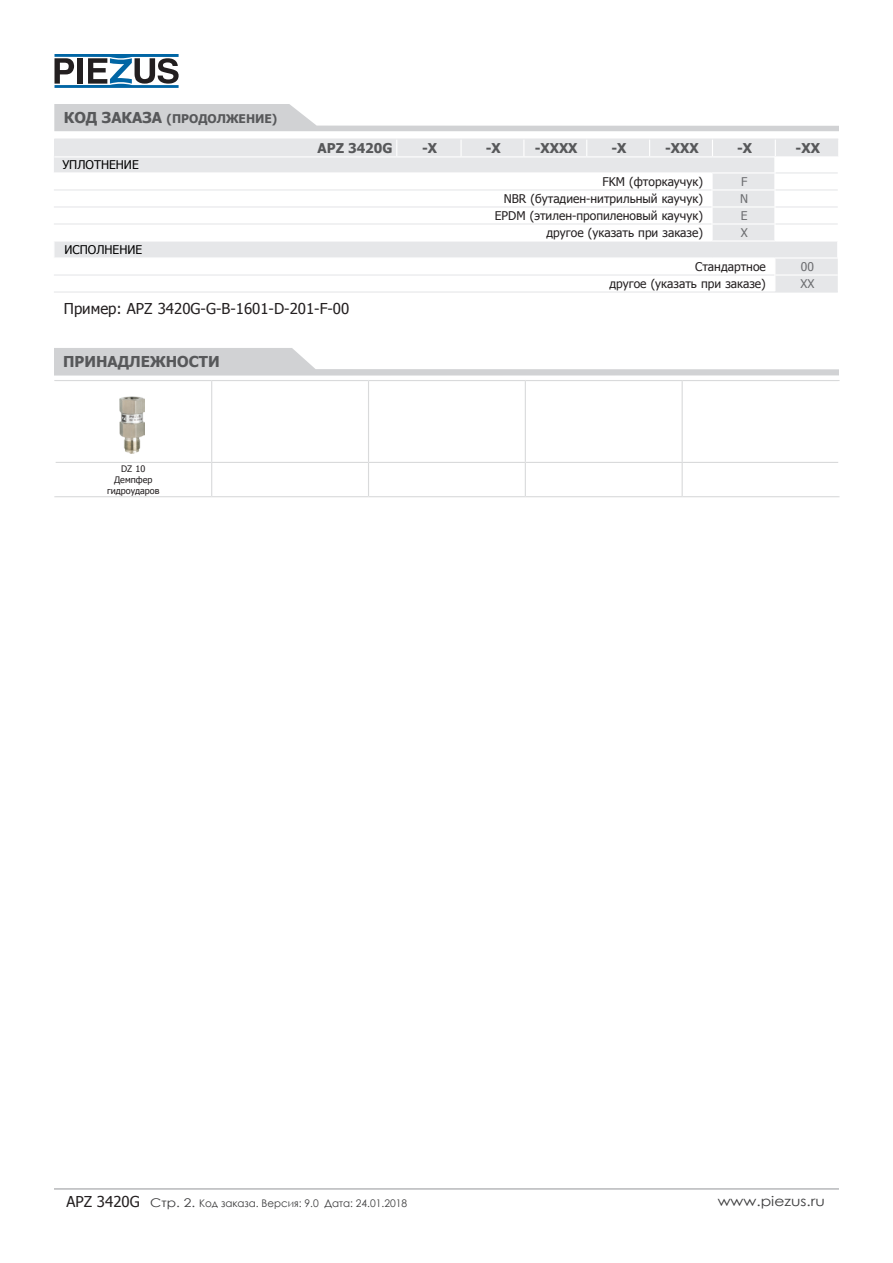
<style>
.page{position:relative;width:893px;height:1263px;background:#fff}
.page>*{position:absolute;margin:0;border:0;box-sizing:border-box;transform-origin:0 0}
.t1{font:15px "Tahoma";color:#231f20}
.t2{font:700 15px "Tahoma";color:#57585a}
.t3{font:700 13.5px "Tahoma";color:#57585a}
.t4{font:13.5px "Century Gothic";color:#3e3e3f;scale:1.15 1}
.t5{font:12px "Tahoma";color:#231f20}
.t6{font:700 12px "Tahoma";color:#57585a}
.t7{font:12px "Tahoma";color:#000}
.t8{font:12px "Tahoma";color:#6c6d70}
.t9{font:10.5px "Century Gothic";color:#3e3e3f}
.t10{font:9px "Tahoma";color:#231f20}
.s1{font-size:15px}
.s2{font-size:12px}
</style>
<div class="page">
<hr style="left:54px;top:1188px;width:785px;height:1px;background:#939598">
<svg style="left:55px;top:54px;width:124px;height:34px"></svg>
<svg style="left:54px;top:348px;width:785px;height:28px"></svg>
<svg style="left:54px;top:104px;width:785px;height:27px"></svg>
<svg style="left:54px;top:157px;width:342px;height:100px"></svg>
<hr style="left:775px;top:291px;width:63px;height:2px;background:#e6e7e9">
<hr style="left:54px;top:189px;width:657px;height:2px;background:#e6e7e9">
<hr style="left:54px;top:206px;width:657px;height:2px;background:#e6e7e9">
<hr style="left:54px;top:223px;width:657px;height:2px;background:#e6e7e9">
<hr style="left:54px;top:274px;width:658px;height:2px;background:#e6e7e9">
<hr style="left:54px;top:172px;width:657px;height:2px;background:#fff">
<hr style="left:53px;top:240px;width:658px;height:2px;background:#fff">
<hr style="left:54px;top:291px;width:658px;height:2px;background:#e6e7e9">
<hr style="left:712px;top:291px;width:63px;height:2px;background:#e6e7e9">
<hr style="left:55px;top:462px;width:157px;height:1px;background:#d9dadb">
<hr style="left:212px;top:462px;width:156px;height:1px;background:#d9dadb">
<hr style="left:368px;top:462px;width:157px;height:1px;background:#d9dadb">
<hr style="left:525px;top:462px;width:157px;height:1px;background:#d9dadb">
<hr style="left:682px;top:462px;width:156px;height:1px;background:#d9dadb">
<hr style="left:54px;top:380px;width:158px;height:1px;background:#d9dadb">
<hr style="left:212px;top:380px;width:156px;height:1px;background:#d9dadb">
<hr style="left:211px;top:381px;width:1px;height:81px;background:#d9dadb">
<hr style="left:368px;top:380px;width:157px;height:1px;background:#d9dadb">
<hr style="left:368px;top:381px;width:1px;height:81px;background:#d9dadb">
<hr style="left:525px;top:380px;width:157px;height:1px;background:#d9dadb">
<hr style="left:525px;top:381px;width:1px;height:81px;background:#d9dadb">
<hr style="left:682px;top:380px;width:157px;height:1px;background:#d9dadb">
<hr style="left:682px;top:381px;width:1px;height:81px;background:#d9dadb">
<hr style="left:211px;top:463px;width:1px;height:33px;background:#d9dadb">
<hr style="left:368px;top:463px;width:1px;height:33px;background:#d9dadb">
<hr style="left:525px;top:463px;width:1px;height:33px;background:#d9dadb">
<hr style="left:682px;top:463px;width:1px;height:33px;background:#d9dadb">
<hr style="left:54px;top:496px;width:158px;height:1px;background:#d9dadb">
<hr style="left:212px;top:496px;width:156px;height:1px;background:#d9dadb">
<hr style="left:368px;top:496px;width:157px;height:1px;background:#d9dadb">
<hr style="left:525px;top:496px;width:157px;height:1px;background:#d9dadb">
<hr style="left:682px;top:496px;width:157px;height:1px;background:#d9dadb">
<div style="left:54px;top:139px;width:343px;height:18px;background:#e6e7e9"></div>
<hr style="left:54px;top:138px;width:343px;height:2px;background:#e6e7e9">
<hr style="left:397px;top:138px;width:64px;height:2px;background:#e6e7e9">
<hr style="left:461px;top:138px;width:63px;height:2px;background:#e6e7e9">
<hr style="left:524px;top:138px;width:63px;height:2px;background:#e6e7e9">
<hr style="left:587px;top:138px;width:63px;height:2px;background:#e6e7e9">
<hr style="left:650px;top:138px;width:62px;height:2px;background:#e6e7e9">
<hr style="left:712px;top:138px;width:63px;height:2px;background:#e6e7e9">
<hr style="left:775px;top:138px;width:63px;height:2px;background:#e6e7e9">
<svg style="left:396px;top:140px;width:442px;height:152px"></svg>
<hr style="left:396px;top:156px;width:65px;height:1px;background:#fff">
<hr style="left:461px;top:156px;width:63px;height:1px;background:#fff">
<hr style="left:524px;top:156px;width:63px;height:1px;background:#fff">
<hr style="left:587px;top:156px;width:63px;height:1px;background:#fff">
<hr style="left:650px;top:156px;width:62px;height:1px;background:#fff">
<hr style="left:712px;top:156px;width:63px;height:1px;background:#fff">
<hr style="left:775px;top:156px;width:63px;height:1px;background:#fff">
<hr style="left:54px;top:156px;width:342px;height:1px;background:#fff">
<img style="left:120px;top:396px;width:25px;height:57px">
<p class="t6" style="left:64px;top:110px;width:215px"><span class="s1">КОД ЗАКАЗА</span> (ПРОДОЛЖЕНИЕ)</p>
<p class="t7" style="left:62px;top:157px;width:78px">УПЛОТНЕНИЕ</p>
<p class="t7" style="left:65px;top:242px;width:79px">ИСПОЛНЕНИЕ</p>
<p class="t3" style="left:318px;top:139px;width:76px">APZ 3420G</p>
<p class="t3" style="left:422px;top:139px;width:17px">-Х</p>
<p class="t3" style="left:486px;top:139px;width:17px">-Х</p>
<p class="t3" style="left:535px;top:139px;width:44px">-ХХХХ</p>
<p class="t3" style="left:611px;top:139px;width:17px">-Х</p>
<p class="t3" style="left:665px;top:139px;width:35px">-ХХX</p>
<p class="t3" style="left:737px;top:139px;width:17px">-Х</p>
<p class="t3" style="left:796px;top:139px;width:26px">-ХХ</p>
<p class="t5" style="left:602px;top:174px;width:102px">FKM (фторкаучук)</p>
<p class="t8" style="left:741px;top:174px;width:8px">F</p>
<p class="t5" style="left:504px;top:191px;width:201px">NBR (бутадиен-нитрильный каучук)</p>
<p class="t8" style="left:740px;top:191px;width:10px">N</p>
<p class="t5" style="left:495px;top:208px;width:210px">EPDM (этилен-пропиленовый каучук)</p>
<p class="t8" style="left:741px;top:208px;width:8px">E</p>
<p class="t5" style="left:547px;top:225px;width:158px">другое (указать при заказе)</p>
<p class="t8" style="left:741px;top:225px;width:8px">Х</p>
<p class="t5" style="left:695px;top:259px;width:72px">Стандартное</p>
<p class="t8" style="left:801px;top:259px;width:15px">00</p>
<p class="t5" style="left:609px;top:276px;width:158px">другое (указать при заказе)</p>
<p class="t8" style="left:800px;top:276px;width:15px">ХХ</p>
<p class="t1" style="left:64px;top:299px;width:287px">Пример: APZ 3420G-G-B-1601-D-201-F-00</p>
<p class="t2" style="left:63px;top:351px;width:158px">ПРИНАДЛЕЖНОСТИ</p>
<p class="t10" style="left:121px;top:463px;width:25px">DZ 10</p>
<p class="t10" style="left:114px;top:474px;width:40px">Демпфер</p>
<p class="t10" style="left:107px;top:484px;width:54px">гидроударов</p>
<p class="t1" style="left:67px;top:1192px;width:75px">APZ 3420G</p>
<p class="t9" style="left:150px;top:1196px;width:258px"><span class="s2">Стр. 2.</span> Код заказа. Версия: 9.0 Дата: 24.01.2018</p>
<p class="t4" style="left:718px;top:1192px;width:95px">www.piezus.ru</p>
</div>
